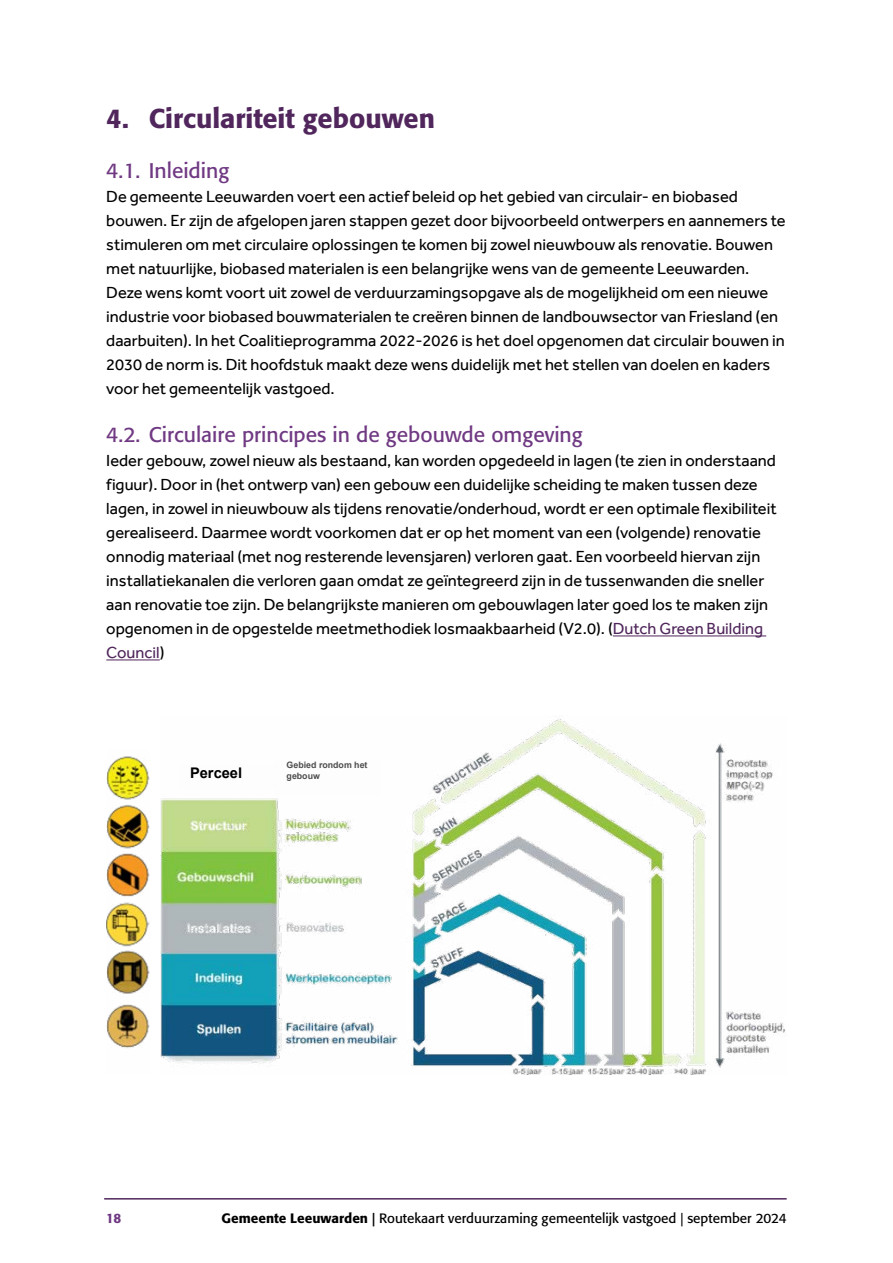
<style>
.page{position:relative;width:893px;height:1263px;background:#fff}
.page>*{position:absolute;margin:0;border:0;box-sizing:border-box;transform-origin:0 0}
.t1{font:500 27px "Formata";color:#50265c}
.t2{font:21px "Formata";color:#703983}
.t3{font:16.5px/24px "Effra";color:#000}
.t4{font:700 14.7px "Arial";color:#000}
.t5{font:13.5px "Formata";color:#000}
.t6{font:500 13.5px "Formata";color:#703983}
.t7{font:700 8.85px/11.4px "Arial";letter-spacing:.005em;color:#4e4d4d}
.s1{color:#50265c}
.s2{font-weight:500}
</style>
<div class="page">
<hr style="left:104px;top:1198px;width:683px;height:1px;background:#50265c">
<hr style="left:613px;top:635px;width:153px;height:1px;background:#50265c">
<hr style="left:106px;top:659px;width:54px;height:1px;background:#50265c">
<img style="left:106px;top:756px;width:43px;height:292px">
<img style="left:161px;top:719px;width:625px;height:356px">
<img style="left:179px;top:764px;width:97px;height:26px">
<img style="left:276px;top:760px;width:104px;height:34px">
<h1 class="t1" style="left:106px;top:102px;width:330px">4. Circulariteit gebouwen</h1>
<p class="t2" style="left:106px;top:158px;width:125px">4.1. Inleiding</p>
<p class="t3" style="left:106px;top:185px;width:681px">De gemeente Leeuwarden voert een actief beleid op het gebied van circulair- en biobased bouwen. Er zijn de afgelopen jaren stappen gezet door bijvoorbeeld ontwerpers en aannemers te stimuleren om met circulaire oplossingen te komen bij zowel nieuwbouw als renovatie. Bouwen met natuurlijke, biobased materialen is een belangrijke wens van de gemeente Leeuwarden.<br>Deze wens komt voort uit zowel de verduurzamingsopgave als de mogelijkheid om een nieuwe industrie voor biobased bouwmaterialen te creëren binnen de landbouwsector van Friesland (en daarbuiten). In het Coalitieprogramma 2022-2026 is het doel opgenomen dat circulair bouwen in 2030 de norm is. Dit hoofdstuk maakt deze wens duidelijk met het stellen van doelen en kaders voor het gemeentelijk vastgoed.</p>
<p class="t2" style="left:106px;top:422px;width:478px">4.2. Circulaire principes in de gebouwde omgeving</p>
<p class="t3" style="left:106px;top:449px;width:672px">Ieder gebouw, zowel nieuw als bestaand, kan worden opgedeeld in lagen (te zien in onderstaand figuur). Door in (het ontwerp van) een gebouw een duidelijke scheiding te maken tussen deze lagen, in zowel in nieuwbouw als tijdens renovatie/onderhoud, wordt er een optimale flexibiliteit gerealiseerd. Daarmee wordt voorkomen dat er op het moment van een (volgende) renovatie onnodig materiaal (met nog resterende levensjaren) verloren gaat. Een voorbeeld hiervan zijn installatiekanalen die verloren gaan omdat ze geïntegreerd zijn in de tussenwanden die sneller aan renovatie toe zijn. De belangrijkste manieren om gebouwlagen later goed los te maken zijn opgenomen in de opgestelde meetmethodiek losmaakbaarheid (V2.0). (<span class="s1">Dutch Green Building Council</span>)</p>
<p class="t4" style="left:190px;top:762px;width:54px">Perceel</p>
<p class="t7" style="left:287px;top:759px;width:82px">Gebied rondom het gebouw</p>
<p class="t6" style="left:106px;top:1210px;width:17px">18</p>
<p class="t5" style="left:222px;top:1210px;width:567px"><span class="s2">Gemeente Leeuwarden |</span> Routekaart verduurzaming gemeentelijk vastgoed | september 2024</p>
</div>
